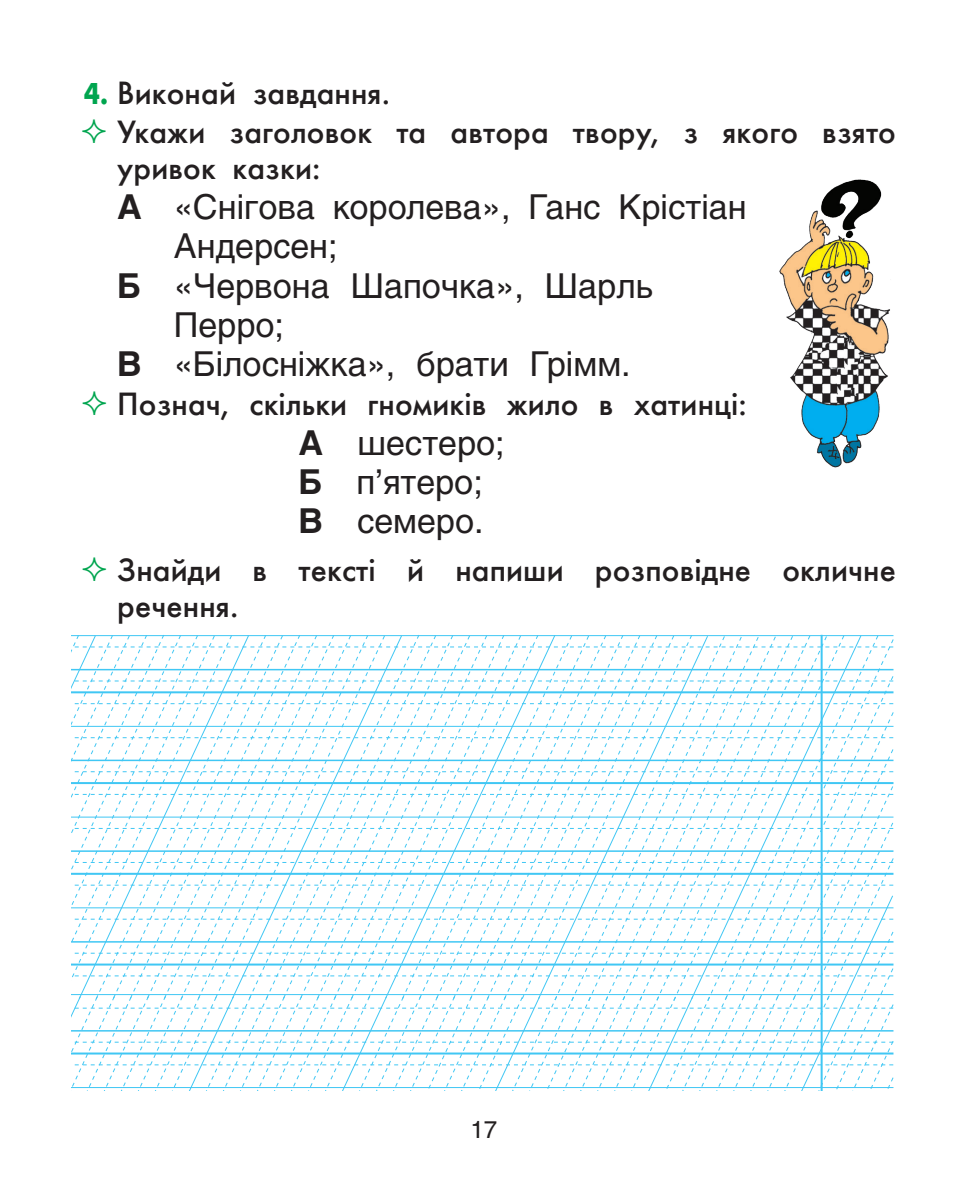
<style>
.page{position:relative;width:964px;height:1191px;background:#fff}
.page>*{position:absolute;margin:0;border:0;box-sizing:border-box;transform-origin:0 0}
.t1{font:34px/39.4px "Helios";color:#231f20}
.t2{font:32px/38.8px "Futuris C";letter-spacing:.005em;color:#231f20}
.t3{font:24px "Helios";color:#231f20}
.s1{font-weight:700;font-size:30px;color:#00a54f}
.s2{font-weight:700}
</style>
<div class="page">
<svg style="left:72px;top:635px;width:822px;height:455px"></svg>
<hr style="left:820px;top:635px;width:2px;height:455px;background:#40c7f4">
<img style="left:779px;top:179px;width:111px;height:289px">
<p class="t2" style="left:117px;top:74px;width:780px;text-indent:-33px"><span class="s1">4.</span> Виконай завдання.<br>Укажи заголовок та автора твору, з якого взято</p>
<p class="t2" style="left:117px;top:149px;width:205px">уривок казки:</p>
<p class="t1" style="left:117px;top:186px;width:631px"><span class="s2">А</span> «Снігова королева», Ганс Крістіан</p>
<p class="t1" style="left:174px;top:226px;width:165px">Андерсен;</p>
<p class="t1" style="left:117px;top:265px;width:538px"><span class="s2">Б</span> «Червона Шапочка», Шарль</p>
<p class="t1" style="left:174px;top:304px;width:112px">Перро;</p>
<p class="t1" style="left:117px;top:344px;width:515px"><span class="s2">В</span> «Білосніжка», брати Грімм.</p>
<p class="t2" style="left:117px;top:385px;width:631px">Познач, скільки гномиків жило в хатинці:</p>
<p class="t1" style="left:299px;top:422px;width:208px"><span class="s2">А</span> шестеро;<br><span class="s2">Б</span> п’ятеро;<br><span class="s2">В</span> семеро.</p>
<p class="t2" style="left:117px;top:551px;width:780px;line-height:36px">Знайди в тексті й напиши розповідне окличне речення.</p>
<p class="t3" style="left:470px;top:1114px;width:28px">17</p>
</div>
